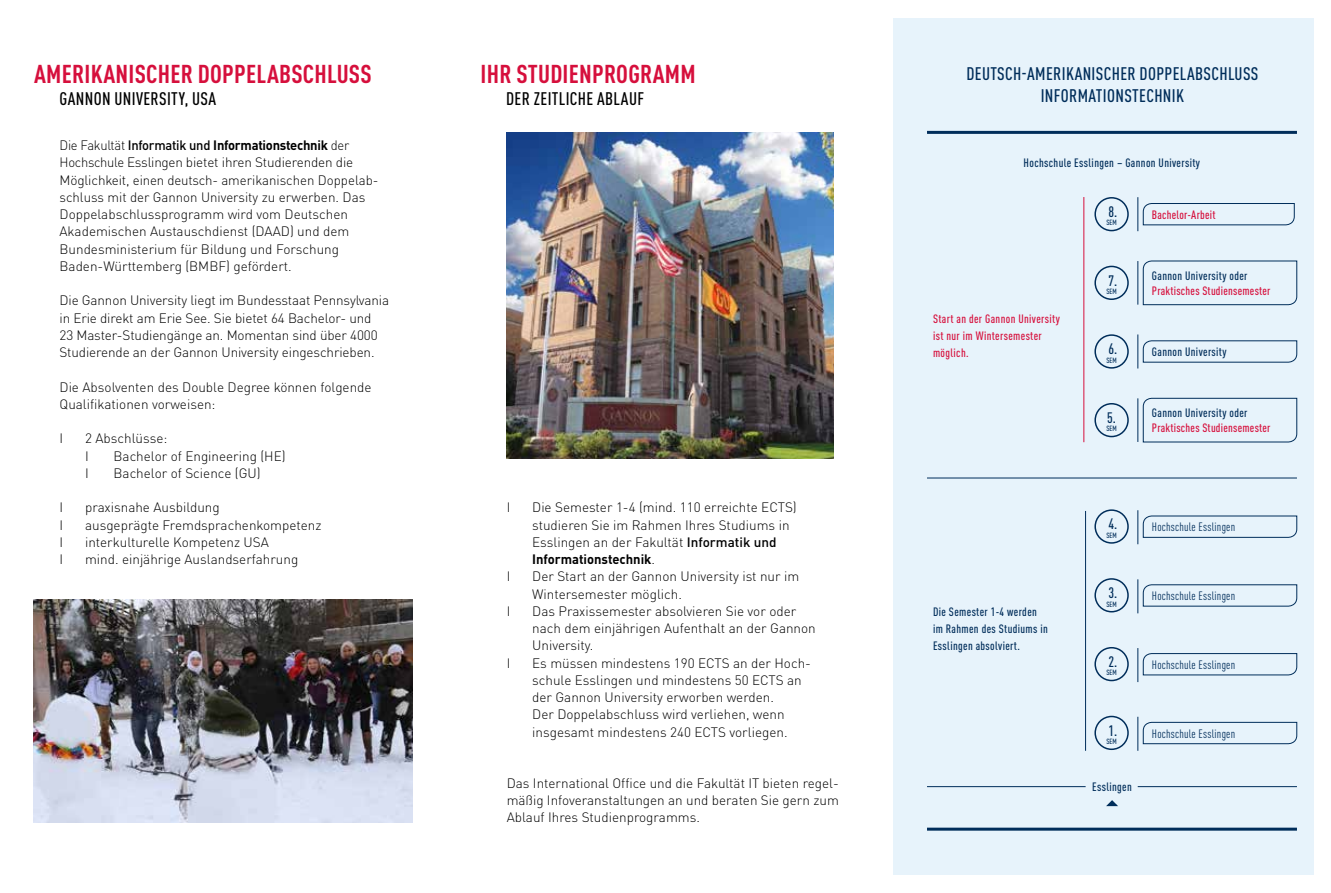
<style>
.page{position:relative;width:1331px;height:893px;background:#fff}
.page>*{position:absolute;margin:0;border:0;box-sizing:border-box;transform-origin:0 0}
.t1{font:700 condensed 25.5px "DIN Pro";letter-spacing:.01em;color:#d60f3c}
.t2{font:500 condensed 18px/21.6px "DIN Pro";letter-spacing:.02em;color:#002d5a;text-align:center}
.t3{font:500 condensed 18px "DIN Pro";letter-spacing:.02em;color:#000}
.t4{font:500 condensed 15px "DIN Pro";color:#002d5a}
.t5{font:300 13.5px/17.2px "DIN Pro";color:#000}
.t6{font:300 13.5px/17.2px "DIN Pro";color:#000;scale:.96 1}
.t7{font:500 condensed 12px/17.2px "DIN Pro";letter-spacing:.03em;color:#002d5a}
.t8{font:500 condensed 12px/17.2px "DIN Pro";letter-spacing:.02em;color:#d60f3c}
.t9{font:condensed 12px "DIN Pro";letter-spacing:.02em;color:#002d5a}
.t10{font:500 condensed 7.5px "DIN Pro";letter-spacing:.01em;color:#002d5a}
.s1{font-weight:500}
.s2{font-weight:700}
.s3{font-size:15px}
</style>
<div class="page">
<div style="left:893px;top:18px;width:421px;height:857px;background:#e7f3fb"></div>
<hr style="left:927px;top:131px;width:370px;height:3px;background:#002d5a">
<img style="left:34px;top:599px;width:379px;height:224px">
<img style="left:506px;top:133px;width:327px;height:325px">
<hr style="left:1138px;top:786px;width:159px;height:1px;background:#002d5a">
<hr style="left:927px;top:478px;width:370px;height:1px;background:#002d5a">
<hr style="left:1085px;top:511px;width:1px;height:240px;background:#002d5a">
<hr style="left:1084px;top:197px;width:1px;height:245px;background:#d60f3c">
<svg style="left:1143px;top:722px;width:154px;height:22px"></svg>
<div style="left:1094px;top:716px;width:35px;height:34px;border:2px solid #002d5a;border-radius:50%"></div>
<hr style="left:1138px;top:717px;width:1px;height:34px;background:#002d5a">
<svg style="left:1143px;top:398px;width:154px;height:44px"></svg>
<div style="left:1094px;top:403px;width:35px;height:34px;border:2px solid #002d5a;border-radius:50%"></div>
<hr style="left:1138px;top:398px;width:1px;height:44px;background:#002d5a">
<svg style="left:1143px;top:261px;width:154px;height:44px"></svg>
<div style="left:1094px;top:266px;width:35px;height:34px;border:2px solid #002d5a;border-radius:50%"></div>
<hr style="left:1138px;top:261px;width:1px;height:44px;background:#002d5a">
<svg style="left:1143px;top:653px;width:154px;height:22px"></svg>
<div style="left:1094px;top:647px;width:35px;height:34px;border:2px solid #002d5a;border-radius:50%"></div>
<hr style="left:1138px;top:648px;width:1px;height:34px;background:#002d5a">
<svg style="left:1143px;top:340px;width:154px;height:23px"></svg>
<div style="left:1094px;top:334px;width:35px;height:35px;border:2px solid #002d5a;border-radius:50%"></div>
<hr style="left:1138px;top:334px;width:1px;height:34px;background:#002d5a">
<svg style="left:1143px;top:584px;width:154px;height:22px"></svg>
<div style="left:1094px;top:578px;width:35px;height:34px;border:2px solid #002d5a;border-radius:50%"></div>
<hr style="left:1138px;top:579px;width:1px;height:34px;background:#002d5a">
<svg style="left:1143px;top:516px;width:154px;height:22px"></svg>
<div style="left:1094px;top:509px;width:35px;height:35px;border:2px solid #002d5a;border-radius:50%"></div>
<hr style="left:1138px;top:510px;width:1px;height:34px;background:#002d5a">
<div style="left:1094px;top:197px;width:35px;height:34px;border:2px solid #002d5a;border-radius:50%"></div>
<hr style="left:1138px;top:197px;width:1px;height:34px;background:#002d5a">
<svg style="left:1143px;top:203px;width:152px;height:22px"></svg>
<hr style="left:927px;top:786px;width:159px;height:1px;background:#002d5a">
<hr style="left:927px;top:828px;width:370px;height:3px;background:#002d5a">
<svg style="left:1106px;top:800px;width:12px;height:7px"></svg>
<h1 class="t1" style="left:34px;top:55px;width:339px">AMERIKANISCHER DOPPELABSCHLUSS</h1>
<h2 class="t3" style="left:60px;top:86px;width:158px">GANNON UNIVERSITY, USA</h2>
<p class="t6" style="left:60px;top:136px;width:334px">Die Fakultät <span class="s1">Informatik und</span> <span class="s2">Informationstechnik</span> der Hochschule Esslingen bietet ihren Studierenden die Möglichkeit, einen deutsch- amerikanischen Doppelab&shy;schluss mit der Gannon University zu erwerben. Das Doppelabschlussprogramm wird vom Deutschen Akademischen Austauschdienst (DAAD) und dem Bundesministerium für Bildung und Forschung Baden-Württemberg (BMBF) gefördert.</p>
<p class="t5" style="left:60px;top:291px;width:331px">Die Gannon University liegt im Bundesstaat Pennsylvania in Erie direkt am Erie See. Sie bietet 64 Bachelor- und<br>23 Master-Studiengänge an. Momentan sind über 4000<br>Studierende an der Gannon University eingeschrieben.</p>
<p class="t5" style="left:60px;top:377px;width:314px">Die Absolventen des Double Degree können folgende<br>Qualifikationen vorweisen:</p>
<p class="t5" style="left:60px;top:429px;width:5px">I</p>
<p class="t5" style="left:85px;top:429px;width:84px">2 Abschlüsse:<br>I</p>
<p class="t5" style="left:114px;top:446px;width:174px">Bachelor of Engineering (HE)</p>
<p class="t5" style="left:85px;top:463px;width:5px">I</p>
<p class="t5" style="left:114px;top:463px;width:149px">Bachelor of Science (GU)</p>
<p class="t5" style="left:60px;top:498px;width:5px">I</p>
<p class="t5" style="left:85px;top:498px;width:136px">praxisnahe Ausbildung</p>
<p class="t5" style="left:60px;top:515px;width:5px">I</p>
<p class="t5" style="left:85px;top:515px;width:238px">ausgeprägte Fremdsprachenkompetenz</p>
<p class="t5" style="left:60px;top:532px;width:5px">I</p>
<p class="t5" style="left:85px;top:532px;width:185px">interkulturelle Kompetenz USA</p>
<p class="t5" style="left:60px;top:550px;width:5px">I</p>
<p class="t5" style="left:85px;top:550px;width:215px">mind. einjährige Auslandserfahrung</p>
<h1 class="t1" style="left:481px;top:55px;width:216px">IHR STUDIENPROGRAMM</h1>
<h2 class="t3" style="left:506px;top:86px;width:140px">DER ZEITLICHE ABLAUF</h2>
<p class="t5" style="left:507px;top:498px;width:5px">I</p>
<p class="t5" style="left:532px;top:498px;width:266px">Die Semester 1-4 (mind. 110 erreichte ECTS) studieren Sie im Rahmen Ihres Studiums in Esslingen an der Fakultät <span class="s1">Informatik und </span><span class="s2">Informationstechnik</span>.</p>
<p class="t5" style="left:507px;top:567px;width:5px">I</p>
<p class="t5" style="left:532px;top:567px;width:269px">Der Start an der Gannon University ist nur im<br>Wintersemester möglich.</p>
<p class="t5" style="left:507px;top:601px;width:5px">I</p>
<p class="t5" style="left:532px;top:601px;width:285px">Das Praxissemester absolvieren Sie vor oder nach dem einjährigen Aufenthalt an der Gannon<br>University.</p>
<p class="t5" style="left:507px;top:653px;width:5px">I</p>
<p class="t5" style="left:532px;top:653px;width:280px">Es müssen mindestens 190 ECTS an der Hoch&shy;schule Esslingen und mindestens 50 ECTS an der Gannon University erworben werden.<br>Der Doppelabschluss wird verliehen, wenn insgesamt mindestens 240 ECTS vorliegen.</p>
<p class="t5" style="left:507px;top:774px;width:334px;line-height:16.8px;text-align:justify">Das International Office und die Fakultät IT bieten regel&shy;mäßig Infoveranstaltungen an und beraten Sie gern zum Ablauf Ihres Studienprogramms.</p>
<h2 class="t2" style="left:966px;top:62px;width:294px">DEUTSCH-AMERIKANISCHER DOPPELABSCHLUSS<br>INFORMATIONSTECHNIK</h2>
<p class="t7" style="left:1024px;top:154px;width:178px">Hochschule Esslingen – Gannon University</p>
<p class="t8" style="left:933px;top:309px;width:128px">Start an der Gannon University ist nur im Wintersemester möglich.</p>
<p class="t4" style="left:1108px;top:201px;width:10px">8.</p>
<p class="t10" style="left:1106px;top:217px;width:12px">SEM</p>
<p class="t4" style="left:1108px;top:270px;width:10px">7.</p>
<p class="t10" style="left:1106px;top:286px;width:12px">SEM</p>
<p class="t8" style="left:1152px;top:205px;width:65px">Bachelor-Arbeit</p>
<p class="t7" style="left:1152px;top:266px;width:97px">Gannon University oder</p>
<p class="t8" style="left:1152px;top:281px;width:120px">Praktisches Studiensemester</p>
<p class="t7" style="left:1108px;top:342px;width:119px"><span class="s3">6.</span> Gannon University</p>
<p class="t10" style="left:1106px;top:355px;width:12px">SEM</p>
<p class="t4" style="left:1107px;top:407px;width:10px">5.</p>
<p class="t10" style="left:1106px;top:423px;width:12px">SEM</p>
<p class="t7" style="left:1152px;top:403px;width:97px">Gannon University oder</p>
<p class="t8" style="left:1152px;top:418px;width:120px">Praktisches Studiensemester</p>
<p class="t7" style="left:933px;top:602px;width:116px">Die Semester 1-4 werden im Rahmen des Studiums in<br>Esslingen absolviert.</p>
<p class="t9" style="left:1108px;top:519px;width:128px"><sup>4.</sup> Hochschule Esslingen</p>
<p class="t10" style="left:1106px;top:530px;width:12px">SEM</p>
<p class="t9" style="left:1108px;top:587px;width:128px"><sup>3.</sup> Hochschule Esslingen</p>
<p class="t10" style="left:1106px;top:598px;width:12px">SEM</p>
<p class="t9" style="left:1108px;top:656px;width:128px"><sup>2.</sup> Hochschule Esslingen</p>
<p class="t10" style="left:1106px;top:667px;width:12px">SEM</p>
<p class="t9" style="left:1108px;top:725px;width:128px"><sup>1.</sup> Hochschule Esslingen</p>
<p class="t10" style="left:1106px;top:736px;width:12px">SEM</p>
<p class="t7" style="left:1092px;top:777px;width:41px">Esslingen</p>
</div>
